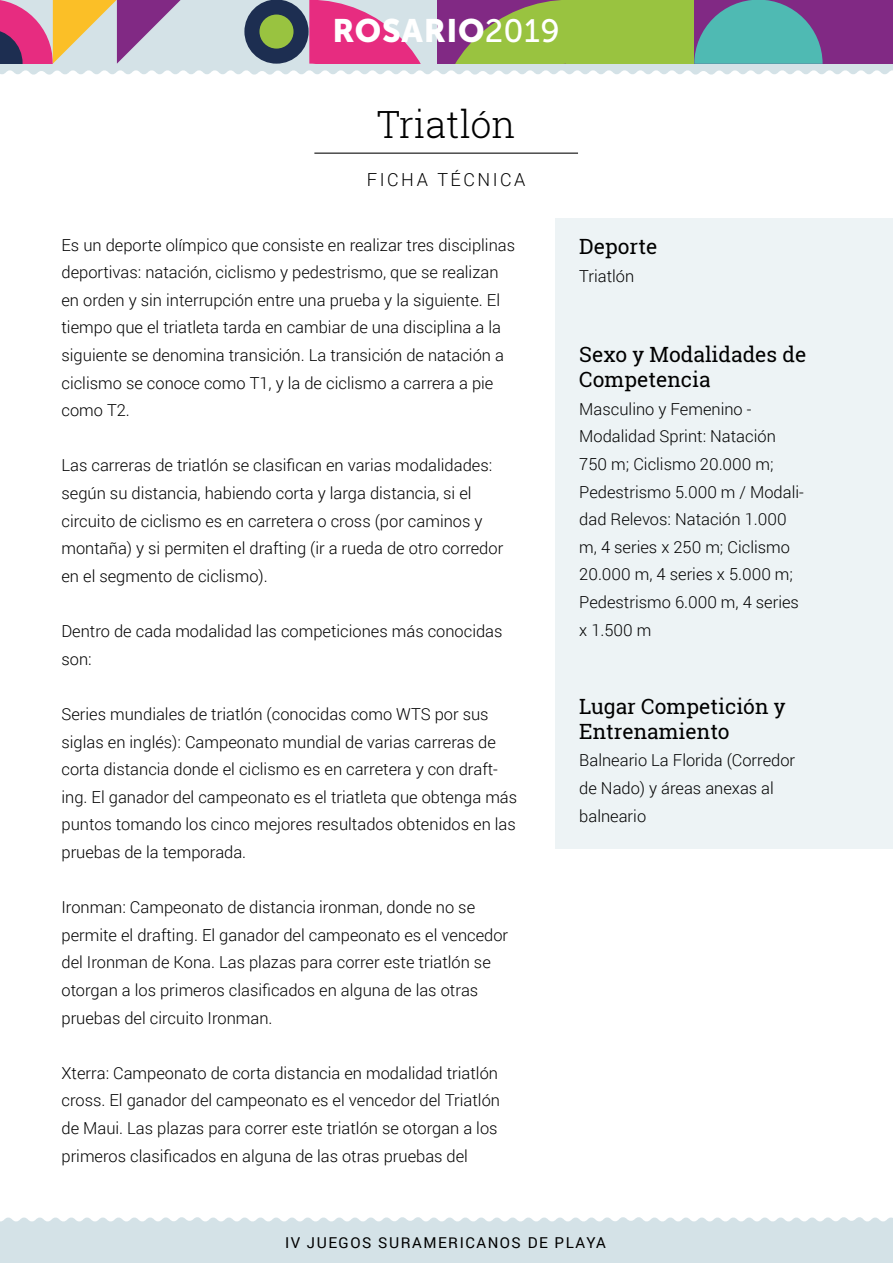
<style>
.page{position:relative;width:893px;height:1263px;background:#fff}
.page>*{position:absolute;margin:0;border:0;box-sizing:border-box;transform-origin:0 0}
.t1{font:300 37.5px "Roboto Slab";color:#000}
.t2{font:32.25px "Museo Sans 900";letter-spacing:.02em;color:#fff}
.t3{font:21px/25.2px "Roboto Slab";color:#000}
.t4{font:300 18px "Roboto";letter-spacing:.14em;color:#000}
.t5{font:300 16.5px/27.6px "Roboto";color:#000}
.t6{font:15px "Roboto";letter-spacing:.1em;color:#000}
.s1{font-family:"Museo Sans 500"}
</style>
<div class="page">
<div style="left:555px;top:218px;width:338px;height:630px;background:#edf3f5"></div>
<svg style="left:0;top:0;width:893px;height:75px;background:#d7e1e5"></svg>
<div style="left:0;top:1217px;width:893px;height:46px;background:#d4e2e7"></div>
<div style="left:244px;top:0;width:65px;height:63px;background:#1d2e51;border-radius:50%"></div>
<div style="left:259px;top:15px;width:35px;height:34px;background:#99c340;border-radius:50%"></div>
<svg style="left:0;top:0;width:181px;height:63px;background:#c7939b"></svg>
<div style="left:558px;top:0;width:136px;height:63px;background:#99c340"></div>
<div style="left:694px;top:0;width:199px;height:63px;background:#812984"></div>
<svg style="left:309px;top:0;width:252px;height:63px;background:#b87983"></svg>
<svg style="left:694px;top:0;width:129px;height:63px"></svg>
<hr style="left:314px;top:153px;width:264px;height:1px;background:#000">
<h2 class="t2" style="left:332px;top:12px;width:229px">ROSARIO<span class="s1">2019</span></h2>
<h1 class="t1" style="left:377px;top:99px;width:140px">Triatlón</h1>
<p class="t4" style="left:367px;top:167px;width:160px">FICHA TÉCNICA</p>
<p class="t5" style="left:61px;top:230px;width:455px">Es un deporte olímpico que consiste en realizar tres disciplinas deportivas: natación, ciclismo y pedestrismo, que se realizan en orden y sin interrupción entre una prueba y la siguiente. El tiempo que el triatleta tarda en cambiar de una disciplina a la siguiente se denomina transición. La transición de natación a ciclismo se conoce como T1, y la de ciclismo a carrera a pie como T2.</p>
<p class="t5" style="left:61px;top:451px;width:443px">Las carreras de triatlón se clasifican en varias modalidades: según su distancia, habiendo corta y larga distancia, si el circuito de ciclismo es en carretera o cross (por caminos y montaña) y si permiten el drafting (ir a rueda de otro corredor en el segmento de ciclismo).</p>
<p class="t5" style="left:61px;top:617px;width:443px">Dentro de cada modalidad las competiciones más conocidas son:</p>
<p class="t5" style="left:61px;top:700px;width:457px">Series mundiales de triatlón (conocidas como WTS por sus siglas en inglés): Campeonato mundial de varias carreras de corta distancia donde el ciclismo es en carretera y con draft&shy;ing. El ganador del campeonato es el triatleta que obtenga más puntos tomando los cinco mejores resultados obtenidos en las pruebas de la temporada.</p>
<p class="t5" style="left:61px;top:893px;width:448px">Ironman: Campeonato de distancia ironman, donde no se permite el drafting. El ganador del campeonato es el vencedor del Ironman de Kona. Las plazas para correr este triatlón se otorgan a los primeros clasificados en alguna de las otras pruebas del circuito Ironman.</p>
<p class="t5" style="left:61px;top:1058px;width:440px">Xterra: Campeonato de corta distancia en modalidad triatlón cross. El ganador del campeonato es el vencedor del Triatlón de Maui. Las plazas para correr este triatlón se otorgan a los primeros clasificados en alguna de las otras pruebas del</p>
<p class="t3" style="left:579px;top:234px;width:80px">Deporte</p>
<p class="t5" style="left:579px;top:261px;width:57px">Triatlón</p>
<p class="t3" style="left:579px;top:342px;width:229px">Sexo y Modalidades de<br>Competencia</p>
<p class="t5" style="left:579px;top:395px;width:226px">Masculino y Femenino -<br>Modalidad Sprint: Natación<br>750 m; Ciclismo 20.000 m;<br>Pedestrismo 5.000 m / Modali&shy;dad Relevos: Natación 1.000 m, 4 series x 250 m; Ciclismo<br>20.000 m, 4 series x 5.000 m;<br>Pedestrismo 6.000 m, 4 series x 1.500 m</p>
<p class="t3" style="left:579px;top:693px;width:208px">Lugar Competición y<br>Entrenamiento</p>
<p class="t5" style="left:579px;top:746px;width:217px">Balneario La Florida (Corredor de Nado) y áreas anexas al balneario</p>
<p class="t6" style="left:285px;top:1232px;width:322px">IV JUEGOS SURAMERICANOS DE PLAYA</p>
</div>
